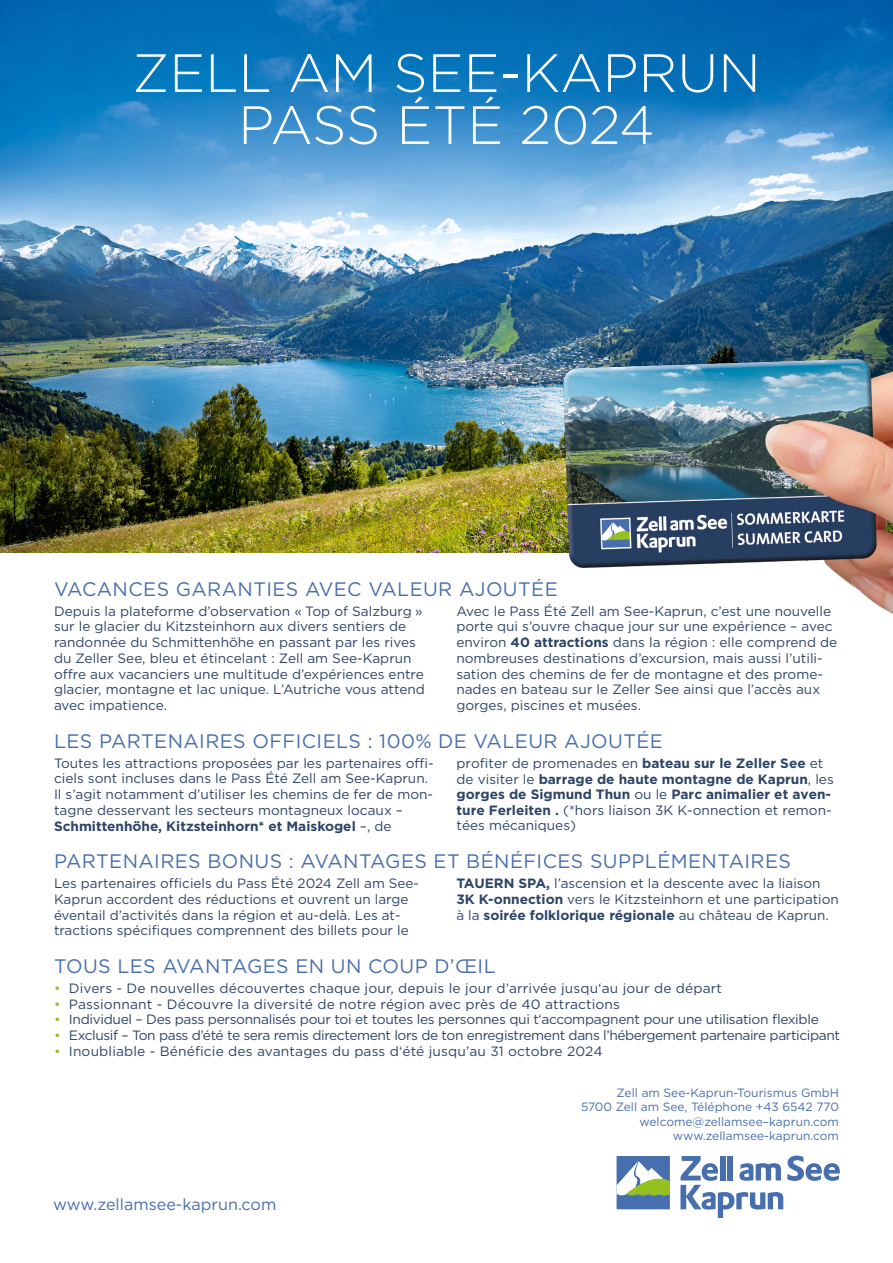
<style>
.page{position:relative;width:893px;height:1263px;background:#fff}
.page>*{position:absolute;margin:0;border:0;box-sizing:border-box;transform-origin:0 0}
.t1{font:300 53.7px/52.1px "Gotham";color:#fff;text-align:center}
.t2{font:19.5px "Gotham";letter-spacing:.02em;color:#476ead}
.t3{font:16.2px "Gotham";color:#476ead}
.t4{font:13.5px/15.8px "Gotham";color:#2c4467}
.t5{font:700 13.5px/15.6px "Gotham";color:#2c4467}
.t6{font:13.5px "Gotham";letter-spacing:-.03em;color:#2c4467}
.t7{font:13.5px "Gotham";letter-spacing:-.025em;color:#2c4467}
.t8{font:12px/14.4px "Gotham";color:#476ead;text-align:right}
.s1{font-weight:700}
.s2{font-weight:400}
.s3{color:#95c11f}
</style>
<div class="page">
<img style="left:0;top:0;width:893px;height:553px">
<svg style="left:680px;top:1155px;width:160px;height:63px"></svg>
<svg style="left:617px;top:1156px;width:53px;height:53px"></svg>
<div style="left:47px;top:0;width:801px;height:247px;background:#476ead;opacity:.75"></div>
<img style="left:551px;top:340px;width:342px;height:274px">
<h1 class="t1" style="left:132px;top:45px;width:630px">ZELL AM SEE-KAPRUN<br>PASS ÉTÉ 2024</h1>
<h2 class="t2" style="left:54px;top:576px;width:505px">VACANCES GARANTIES AVEC VALEUR AJOUTÉE</h2>
<p class="t4" style="left:54px;top:603px;width:372px">Depuis la plateforme d’observation « Top of Salzburg » sur le glacier du Kitzsteinhorn aux divers sentiers de randonnée du Schmittenhöhe en passant par les rives du Zeller See, bleu et étincelant : Zell am See-Kaprun offre aux vacanciers une multitude d’expériences entre glacier, montagne et lac unique. L’Autriche vous attend avec impatience.</p>
<p class="t4" style="left:456px;top:603px;width:382px">Avec le Pass Été Zell am See-Kaprun, c’est une nouvelle porte qui s’ouvre chaque jour sur une expérience – avec environ <span class="s1">40 attractions</span> dans la région : elle comprend de nombreuses destinations d’excursion, mais aussi l’utili&shy;sation des chemins de fer de montagne et des prome&shy;nades en bateau sur le Zeller See ainsi que l’accès aux gorges, piscines et musées.</p>
<h2 class="t2" style="left:54px;top:728px;width:610px">LES PARTENAIRES OFFICIELS : 100% DE VALEUR AJOUTÉE</h2>
<p class="t4" style="left:54px;top:755px;width:381px">Toutes les attractions proposées par les partenaires offi&shy;ciels sont incluses dans le Pass Été Zell am See-Kaprun.<br>Il s’agit notamment d’utiliser les chemins de fer de mon&shy;tagne desservant les secteurs montagneux locaux – <span class="s1">Schmittenhöhe, Kitzsteinhorn* et Maiskogel</span> –, de</p>
<p class="t5" style="left:457px;top:755px;width:379px"><span class="s2">profiter de promenades en</span> bateau sur le Zeller See <span class="s2">et de visiter le</span> barrage de haute montagne de Kaprun<span class="s2">, les </span>gorges de Sigmund Thun <span class="s2">ou le</span> Parc animalier et aven&shy;ture Ferleiten . <span class="s2">(*hors liaison 3K K-onnection et remon&shy;tées mécaniques)</span></p>
<h2 class="t2" style="left:54px;top:849px;width:738px">PARTENAIRES BONUS : AVANTAGES ET BÉNÉFICES SUPPLÉMENTAIRES</h2>
<p class="t4" style="left:54px;top:875px;width:367px">Les partenaires officiels du Pass Été 2024 Zell am See-Kaprun accordent des réductions et ouvrent un large éventail d’activités dans la région et au-delà. Les at&shy;tractions spécifiques comprennent des billets pour le</p>
<p class="t4" style="left:456px;top:875px;width:384px"><span class="s1">TAUERN SPA,</span> l’ascension et la descente avec la liaison<br><span class="s1">3K K-onnection</span> vers le Kitzsteinhorn et une participation à la <span class="s1">soirée folklorique régionale</span> au château de Kaprun.</p>
<h2 class="t2" style="left:54px;top:953px;width:443px">TOUS LES AVANTAGES EN UN COUP D’ŒIL</h2>
<p class="t4" style="left:54px;top:980px;width:670px"><span class="s3">•</span> Divers - De nouvelles découvertes chaque jour, depuis le jour d’arrivée jusqu‘au jour de départ</p>
<p class="t4" style="left:54px;top:996px;width:568px"><span class="s3">•</span> Passionnant - Découvre la diversité de notre région avec près de 40 attractions</p>
<p class="t7" style="left:54px;top:1011px;width:766px"><span class="s3">•</span> Individuel – Des pass personnalisés pour toi et toutes les personnes qui t‘accompagnent pour une utilisation flexible</p>
<p class="t6" style="left:54px;top:1027px;width:787px"><span class="s3">•</span> Exclusif – Ton pass d’été te sera remis directement lors de ton enregistrement dans l’hébergement partenaire participant</p>
<p class="t4" style="left:54px;top:1043px;width:550px"><span class="s3">•</span> Inoubliable - Bénéficie des avantages du pass d‘été jusqu’au 31 octobre 2024</p>
<p class="t3" style="left:53px;top:1194px;width:225px">www.zellamsee-kaprun.com</p>
<p class="t8" style="left:581px;top:1085px;width:259px">Zell am See-Kaprun-Tourismus GmbH<br>5700 Zell am See, Téléphone +43 6542 770 welcome@zellamsee–kaprun.com www.zellamsee-kaprun.com</p>
</div>
